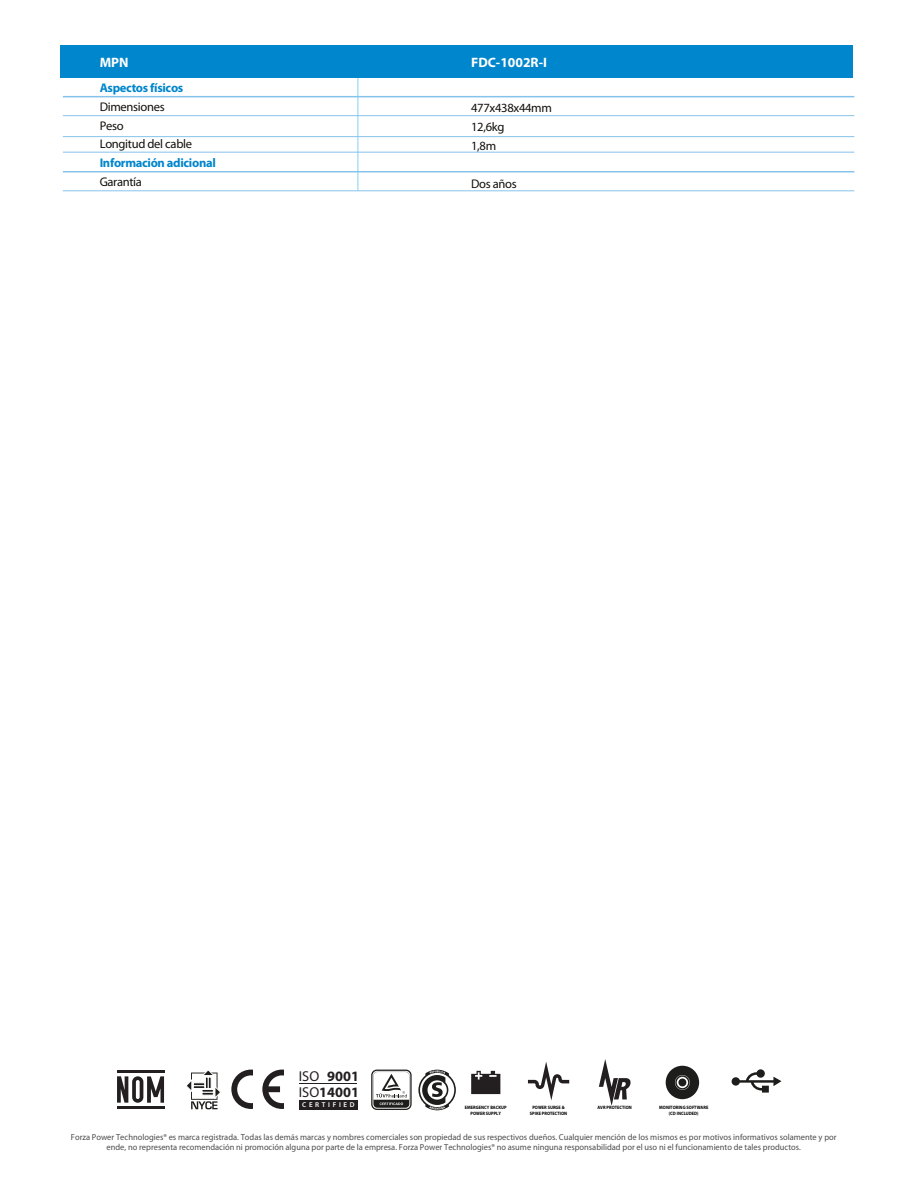
<style>
.page{position:relative;width:918px;height:1188px;background:#fff}
.page>*{position:absolute;margin:0;border:0;box-sizing:border-box;transform-origin:0 0}
.t1{font:700 14.4px/16.4px "Myriad Pro";color:#231f20}
.t2{font:700 13.65px "Myriad Pro";color:#fff}
.t3{font:12.6px/18.9px "Myriad Pro";letter-spacing:-.025em;color:#12100b}
.t4{font:700 12.6px "Myriad Pro";letter-spacing:-.025em;color:#0086cc}
.t5{font:8.7px/10.2px "Myriad Pro";color:#4a4a49;text-align:center}
.t6{font:600 7.05px "Myriad Pro";letter-spacing:.38em;color:#fff}
.t7{font:700 4.8px/5.6px "Myriad Pro";color:#000;text-align:center;scale:.91 1}
.s1{font-weight:400}
</style>
<div class="page">
<hr style="left:358px;top:77px;width:1px;height:114px;background:#83d0f5">
<hr style="left:63px;top:152px;width:791px;height:1px;background:#86c3eb">
<hr style="left:63px;top:115px;width:791px;height:1px;background:#86c3eb">
<hr style="left:63px;top:136px;width:791px;height:1px;background:#86c3eb">
<hr style="left:63px;top:171px;width:791px;height:1px;background:#86c3eb">
<hr style="left:63px;top:96px;width:791px;height:1px;background:#86c3eb">
<hr style="left:63px;top:191px;width:791px;height:1px;background:#86c3eb">
<div style="left:61px;top:45px;width:792px;height:33px;background:#0086cc"></div>
<svg style="left:117px;top:1076px;width:47px;height:27px"></svg>
<hr style="left:117px;top:1070px;width:47px;height:3px;background:#231f20">
<hr style="left:117px;top:1106px;width:47px;height:3px;background:#231f20">
<svg style="left:186px;top:1070px;width:35px;height:39px"></svg>
<div style="left:299px;top:1100px;width:59px;height:9px;background:#231f20"></div>
<hr style="left:300px;top:1084px;width:57px;height:1px;background:#231f20">
<svg style="left:231px;top:1070px;width:22px;height:39px"></svg>
<svg style="left:262px;top:1070px;width:22px;height:39px"></svg>
<svg style="left:418px;top:1070px;width:38px;height:40px"></svg>
<svg style="left:371px;top:1070px;width:41px;height:40px"></svg>
<svg style="left:528px;top:1062px;width:41px;height:38px"></svg>
<svg style="left:599px;top:1059px;width:32px;height:47px"></svg>
<svg style="left:471px;top:1071px;width:29px;height:23px"></svg>
<svg style="left:732px;top:1069px;width:50px;height:24px"></svg>
<svg style="left:666px;top:1066px;width:33px;height:33px"></svg>
<h2 class="t2" style="left:100px;top:55px;width:30px">MPN</h2>
<h2 class="t2" style="left:471px;top:54px;width:77px">FDC-1002R-I</h2>
<h3 class="t4" style="left:100px;top:81px;width:85px">Aspectos físicos</h3>
<h3 class="t3" style="left:100px;top:97px;width:94px">Dimensiones<br>Peso<br>Longitud del cable</h3>
<h3 class="t4" style="left:100px;top:156px;width:118px">Información adicional</h3>
<h3 class="t3" style="left:100px;top:172px;width:44px">Garantía</h3>
<h3 class="t3" style="left:471px;top:98px;width:82px">477x438x44mm<br>12,6kg<br>1,8m</h3>
<h3 class="t3" style="left:471px;top:174px;width:47px">Dos años</h3>
<h1 class="t1" style="left:299px;top:1068px;width:62px"><span class="s1">ISO</span> 9001<br><span class="s1">ISO</span>14001</h1>
<p class="t6" style="left:302px;top:1100px;width:54px">CERTIFIED</p>
<p class="t7" style="left:465px;top:1105px;width:47px">EMERGENCY BACKUP<br>POWER SUPPLY</p>
<p class="t7" style="left:530px;top:1105px;width:43px">POWER SURGE &amp;<br>SPIKE PROTECTION</p>
<p class="t7" style="left:597px;top:1105px;width:39px">AVR PROTECTION</p>
<p class="t7" style="left:659px;top:1105px;width:55px">MONITORING SOFTWARE (CD INCLUDED)</p>
<p class="t5" style="left:71px;top:1132px;width:767px">Forza Power Technologies® es marca registrada. Todas las demás marcas y nombres comerciales son propiedad de sus respectivos dueños. Cualquier mención de los mismos es por motivos informativos solamente y por ende, no representa recomendación ni promoción alguna por parte de la empresa. Forza Power Technologies® no asume ninguna responsabilidad por el uso ni el funcionamiento de tales productos.</p>
</div>
